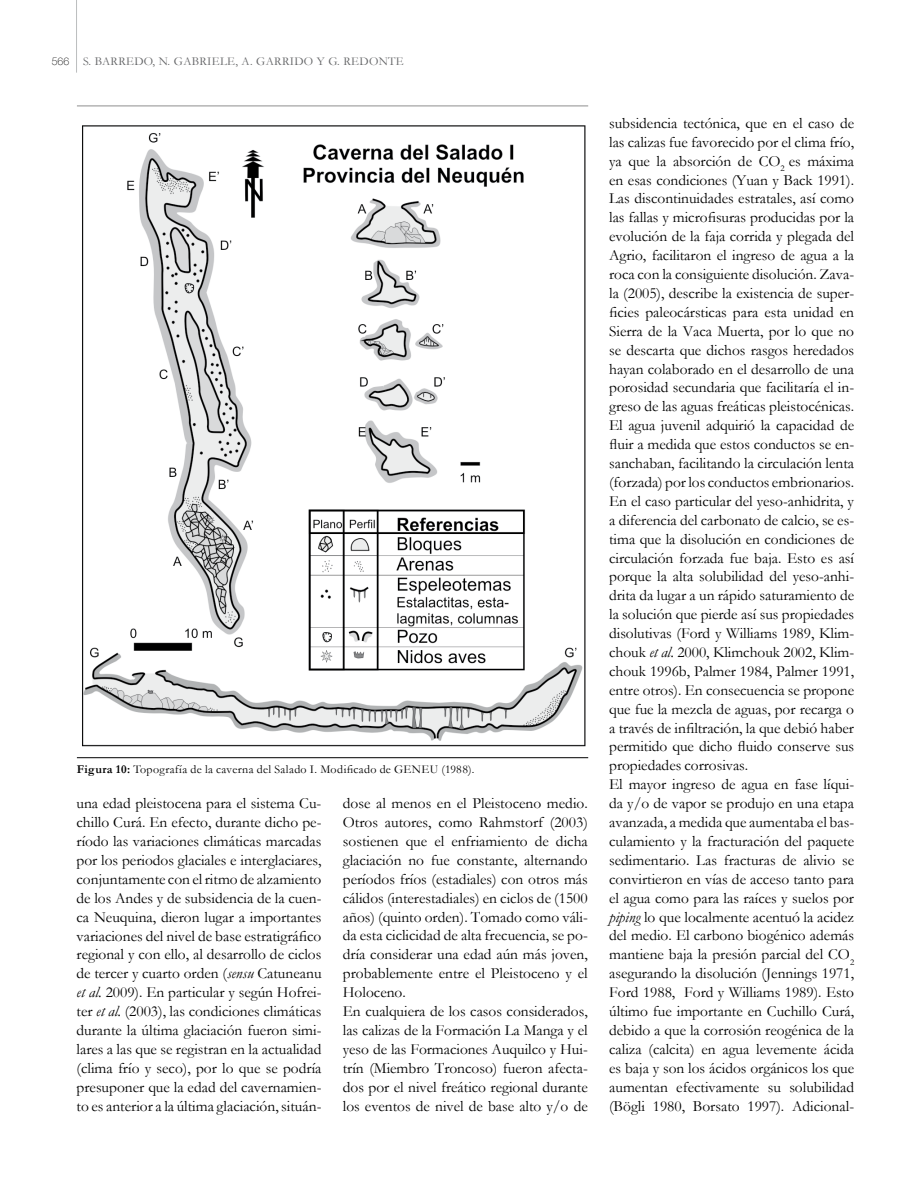
<style>
.page{position:relative;width:918px;height:1188px;background:#fff}
.page>*{position:absolute;margin:0;border:0;box-sizing:border-box;transform-origin:0 0}
.t1{font:15.45px/18.9px "Garamond";color:#000}
.t2{font:12px "Garamond";letter-spacing:.025em;color:#000}
.t3{font:12px "Garamond";letter-spacing:.025em;color:#646567}
.s1{font-family:"Helvetica Neue";font-weight:100;font-size:10.5px;color:#000}
.s2{font-weight:700}
.s3{font-style:italic}
</style>
<div class="page">
<hr style="left:76px;top:0;width:1px;height:73px;background:#bbbdbe">
<img style="left:82px;top:125px;width:504px;height:622px">
<hr style="left:77px;top:105px;width:511px;height:2px;background:#000">
<hr style="left:77px;top:757px;width:511px;height:1px;background:#000">
<p class="t3" style="left:52px;top:53px;width:60px"><span class="s1">566</span> S. Barredo</p>
<p class="t3" style="left:153px;top:53px;width:40px">, n. Gabriele</p>
<p class="t3" style="left:235px;top:53px;width:40px">, a. Garrido</p>
<p class="t3" style="left:317px;top:53px;width:45px">y g. Redonte</p>
<p class="t2" style="left:77px;top:761px;width:399px"><span class="s2">Figura 10:</span> Topografía de la caverna del Salado I. Modificado de GENEU (1988).</p>
<p class="t1" style="left:77px;top:794px;width:247px;text-align:justify">una edad pleistocena para el sistema Cu&shy;chillo Curá. En efecto, durante dicho pe&shy;ríodo las variaciones climáticas marcadas por los periodos glaciales e interglaciares, conjuntamente con el ritmo de alzamiento de los Andes y de subsidencia de la cuen&shy;ca Neuquina, dieron lugar a importantes variaciones del nivel de base estratigráfico regional y con ello, al desarrollo de ciclos de tercer y cuarto orden (<span class="s3">sensu</span> Catuneanu <span class="s3">et al.</span> 2009). En particular y según Hofrei&shy;ter <span class="s3">et al.</span> (2003), las condiciones climáticas durante la última glaciación fueron simi&shy;lares a las que se registran en la actualidad (clima frío y seco), por lo que se podría presuponer que la edad del cavernamien&shy;to es anterior a la última glaciación, situán-</p>
<p class="t1" style="left:343px;top:794px;width:247px">dose al menos en el Pleistoceno medio.<br>Otros autores, como Rahmstorf (2003) sostienen que el enfriamiento de dicha glaciación no fue constante, alternando períodos fríos (estadiales) con otros más cálidos (interestadiales) en ciclos de (1500 años) (quinto orden). Tomado como váli&shy;da esta ciclicidad de alta frecuencia, se po&shy;dría considerar una edad aún más joven, probablemente entre el Pleistoceno y el Holoceno.<br>En cualquiera de los casos considerados, las calizas de la Formación La Manga y el yeso de las Formaciones Auquilco y Hui&shy;trín (Miembro Troncoso) fueron afecta&shy;dos por el nivel freático regional durante los eventos de nivel de base alto y/o de</p>
<p class="t1" style="left:609px;top:113px;width:247px">subsidencia tectónica, que en el caso de las calizas fue favorecido por el clima frío, ya que la absorción de CO<sub>2</sub> es máxima en esas condiciones (Yuan y Back 1991).<br>Las discontinuidades estratales, así como las fallas y microfisuras producidas por la evolución de la faja corrida y plegada del Agrio, facilitaron el ingreso de agua a la roca con la consiguiente disolución. Zava&shy;la (2005), describe la existencia de super&shy;ficies paleocársticas para esta unidad en Sierra de la Vaca Muerta, por lo que no se descarta que dichos rasgos heredados hayan colaborado en el desarrollo de una porosidad secundaria que facilitaría el in&shy;greso de las aguas freáticas pleistocénicas.<br>El agua juvenil adquirió la capacidad de fluir a medida que estos conductos se en&shy;sanchaban, facilitando la circulación lenta (forzada) por los conductos embrionarios.<br>En el caso particular del yeso-anhidrita, y a diferencia del carbonato de calcio, se es&shy;tima que la disolución en condiciones de circulación forzada fue baja. Esto es así porque la alta solubilidad del yeso-anhi&shy;drita da lugar a un rápido saturamiento de la solución que pierde así sus propiedades disolutivas (Ford y Williams 1989, Klim&shy;chouk <span class="s3">et al.</span> 2000, Klimchouk 2002, Klim&shy;chouk 1996b, Palmer 1984, Palmer 1991, entre otros). En consecuencia se propone que fue la mezcla de aguas, por recarga o a través de infiltración, la que debió haber permitido que dicho fluido conserve sus propiedades corrosivas.<br>El mayor ingreso de agua en fase líqui&shy;da y/o de vapor se produjo en una etapa avanzada, a medida que aumentaba el bas&shy;culamiento y la fracturación del paquete sedimentario. Las fracturas de alivio se convirtieron en vías de acceso tanto para el agua como para las raíces y suelos por <span class="s3">piping</span> lo que localmente acentuó la acidez del medio. El carbono biogénico además mantiene baja la presión parcial del CO<sub>2 </sub>asegurando la disolución (Jennings 1971, Ford 1988, Ford y Williams 1989). Esto último fue importante en Cuchillo Curá, debido a que la corrosión reogénica de la caliza (calcita) en agua levemente ácida es baja y son los ácidos orgánicos los que aumentan efectivamente su solubilidad (Bögli 1980, Borsato 1997). Adicional-</p>
</div>
